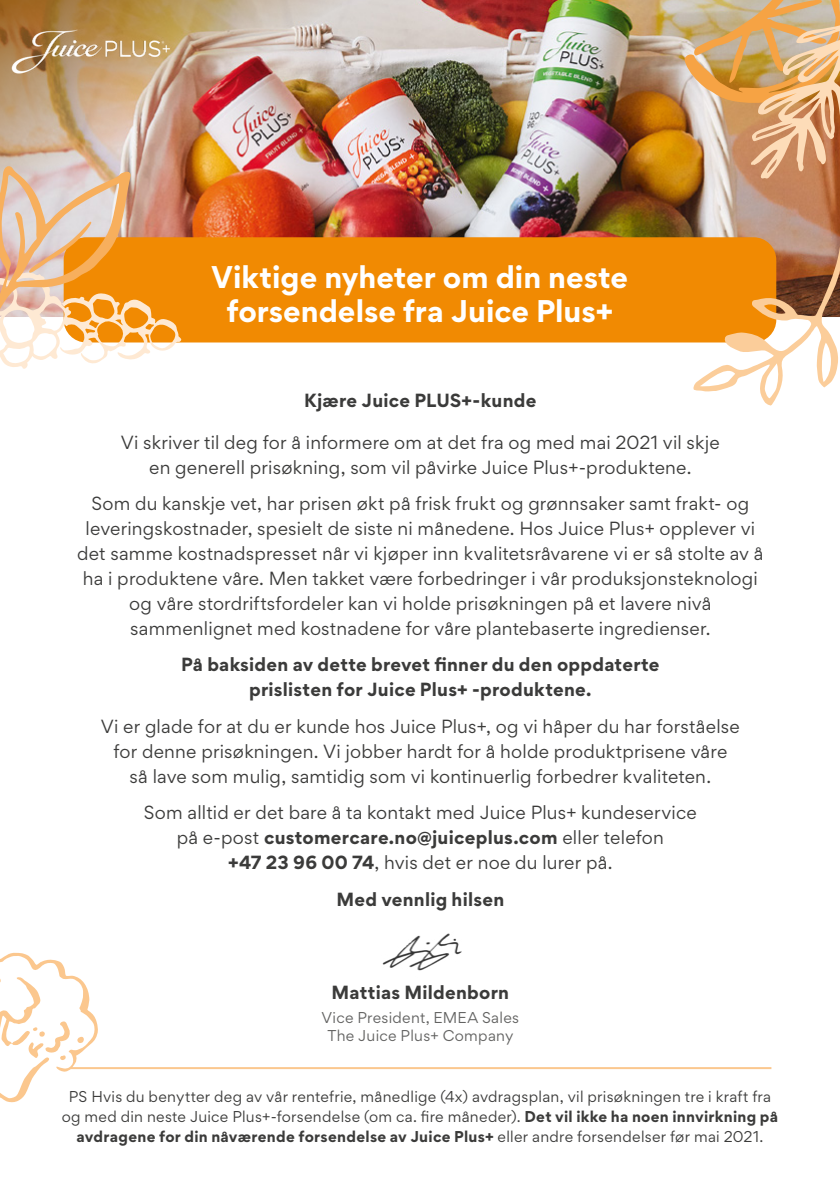
<style>
.page{position:relative;width:840px;height:1191px;background:#fff}
.page>*{position:absolute;margin:0;border:0;box-sizing:border-box;transform-origin:0 0}
.t1{font:700 28px/33.8px "Gordita";color:#fff;text-align:center}
.t2{font:17px/25px "Gordita";letter-spacing:.015em;color:#3b3b3a;text-align:center}
.t3{font:700 17px/25px "Gordita";letter-spacing:.015em;color:#3b3b3a;text-align:center}
.t4{font:14px/20px "Gordita";letter-spacing:.02em;color:#3b3b3a;text-align:center}
.t5{font:14px/18px "Gordita";letter-spacing:.02em;color:#626261;text-align:center}
.s1{font-weight:700}
</style>
<div class="page">
<img style="left:0;top:0;width:839px;height:237px">
<img style="left:683px;top:0;width:156px;height:179px">
<svg style="left:0;top:952px;width:98px;height:150px"></svg>
<img style="left:6px;top:6px;width:175px;height:85px">
<div style="left:64px;top:237px;width:711px;height:105px;background:#f18a02;border-radius:23px"></div>
<svg style="left:692px;top:213px;width:147px;height:193px"></svg>
<hr style="left:70px;top:1067px;width:701px;height:2px;background:#fbc78e">
<svg style="left:0;top:165px;width:181px;height:204px"></svg>
<img style="left:382px;top:933px;width:80px;height:38px">
<h1 class="t1" style="left:211px;top:259px;width:418px">Viktige nyheter om din neste forsendelse fra Juice Plus+</h1>
<p class="t3" style="left:304px;top:387px;width:233px">Kjære Juice PLUS+-kunde</p>
<p class="t2" style="left:121px;top:429px;width:600px">Vi skriver til deg for å informere om at det fra og med mai 2021 vil skje en generell prisøkning, som vil påvirke Juice Plus+-produktene.</p>
<p class="t2" style="left:77px;top:490px;width:687px">Som du kanskje vet, har prisen økt på frisk frukt og grønnsaker samt frakt- og leveringskostnader, spesielt de siste ni månedene. Hos Juice Plus+ opplever vi det samme kostnadspresset når vi kjøper inn kvalitetsråvarene vi er så stolte av å ha i produktene våre. Men takket være forbedringer i vår produksjonsteknologi og våre stordriftsfordeler kan vi holde prisøkningen på et lavere nivå sammenlignet med kostnadene for våre plantebaserte ingredienser.</p>
<p class="t3" style="left:181px;top:652px;width:480px">På baksiden av dette brevet finner du den oppdaterte prislisten for Juice Plus+ -produktene.</p>
<p class="t2" style="left:101px;top:713px;width:640px">Vi er glade for at du er kunde hos Juice Plus+, og vi håper du har forståelse for denne prisøkningen. Vi jobber hardt for å holde produktprisene våre<br>så lave som mulig, samtidig som vi kontinuerlig forbedrer kvaliteten.</p>
<p class="t2" style="left:144px;top:799px;width:554px">Som alltid er det bare å ta kontakt med Juice Plus+ kundeservice på e-post <span class="s1">customercare.no@juiceplus.com</span> eller telefon<br><span class="s1">+47 23 96 00 74</span>, hvis det er noe du lurer på.</p>
<p class="t3" style="left:336px;top:886px;width:169px">Med vennlig hilsen</p>
<p class="t3" style="left:331px;top:979px;width:179px">Mattias Mildenborn</p>
<p class="t5" style="left:321px;top:1008px;width:199px">Vice President, EMEA Sales<br>The Juice Plus+ Company</p>
<p class="t4" style="left:62px;top:1086px;width:717px">PS Hvis du benytter deg av vår rentefrie, månedlige (4x) avdragsplan, vil prisøkningen tre i kraft fra og med din neste Juice Plus+-forsendelse (om ca. fire måneder). <span class="s1">Det vil ikke ha noen innvirkning på avdragene for din nåværende forsendelse av Juice Plus+</span> eller andre forsendelser før mai 2021.</p>
</div>
